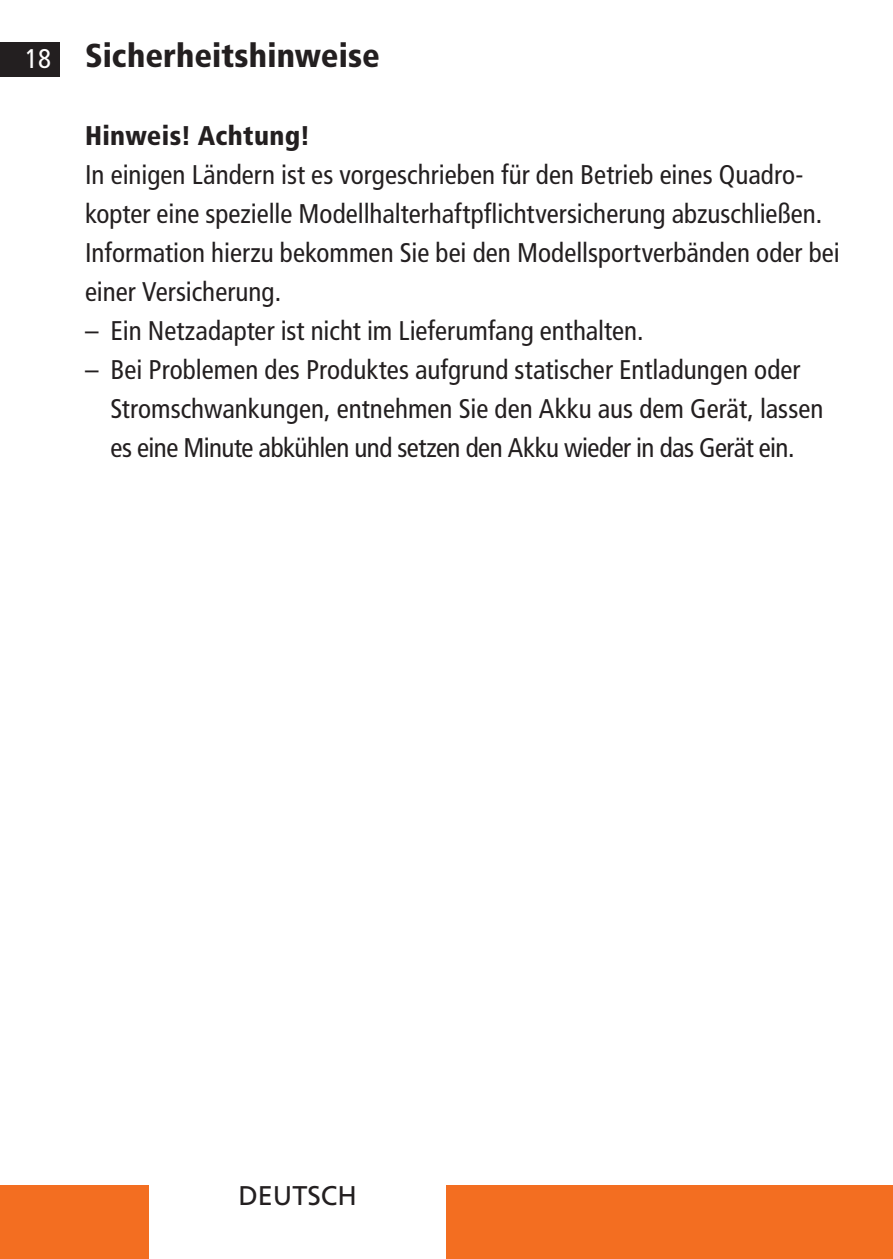
<style>
.page{position:relative;width:893px;height:1259px;background:#fff}
.page>*{position:absolute;margin:0;border:0;box-sizing:border-box;transform-origin:0 0}
.Fließtext{font:900 condensed 33px "Frutiger LT";letter-spacing:.005em;color:#231f20}
.Fließtext-2{font:condensed 27px/39px "Frutiger LT";color:#231f20}
.Fließtext-3{font:900 condensed 27px "Frutiger LT";letter-spacing:.01em;color:#231f20}
.t1{font:27px "Frutiger LT";color:#231f20}
.s1{font-weight:400;font-size:27px;color:#fff}
</style>
<div class="page">
<div style="left:0;top:1184px;width:149px;height:75px;background:#f36e21"></div>
<div style="left:446px;top:1184px;width:447px;height:75px;background:#f36e21"></div>
<div style="left:0;top:43px;width:60px;height:34px;background:#231f20"></div>
<p class="Fließtext" style="left:25px;top:36px;width:356px"><span class="s1">18</span> Sicherheitshinweise</p>
<p class="Fließtext-3" style="left:85px;top:120px;width:227px">Hinweis! Achtung!</p>
<p class="Fließtext-2" style="left:85px;top:156px;width:756px">In einigen Ländern ist es vorgeschrieben für den Betrieb eines Quadro&shy;kopter eine spezielle Modellhalterhaftpflichtversicherung abzuschließen.<br>Information hierzu bekommen Sie bei den Modellsportverbänden oder bei einer Versicherung.</p>
<p class="Fließtext-2" style="left:85px;top:312px;width:560px">– Ein Netzadapter ist nicht im Lieferumfang enthalten.</p>
<p class="Fließtext-2" style="left:111px;top:351px;width:714px;text-indent:-26px">– Bei Problemen des Produktes aufgrund statischer Entladungen oder<br>Stromschwankungen, entnehmen Sie den Akku aus dem Gerät, lassen es eine Minute abkühlen und setzen den Akku wieder in das Gerät ein.</p>
<p class="t1" style="left:238px;top:1179px;width:120px">DEUTSCH</p>
</div>
